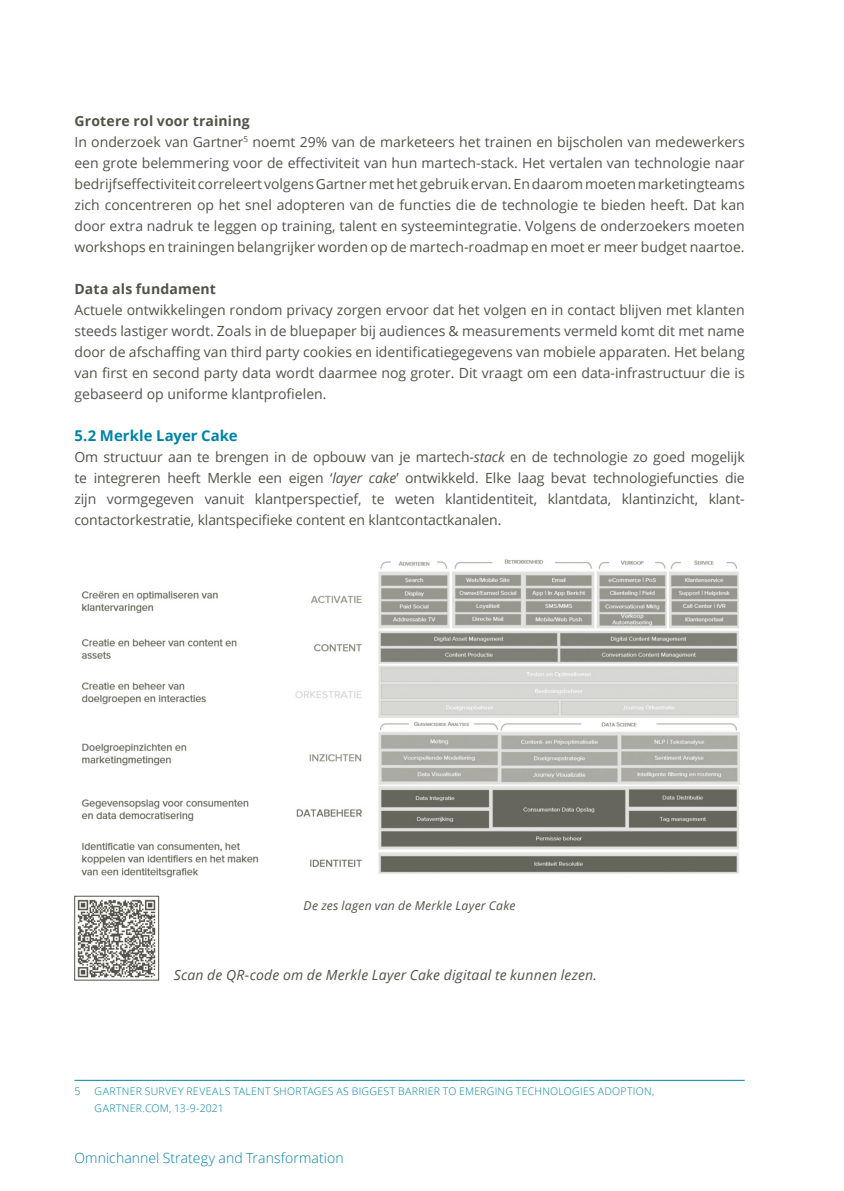
<style>
.page{position:relative;width:844px;height:1191px;background:#fff}
.page>*{position:absolute;margin:0;border:0;box-sizing:border-box;transform-origin:0 0}
.t1{font:700 14.88px "Open Sans";letter-spacing:.005em;color:#0083a7}
.t2{font:14px/21px "Open Sans";color:#535249;text-align:justify}
.t3{font:italic 14px "Open Sans";letter-spacing:.015em;color:#535249}
.t4{font:300 14px "Open Sans";letter-spacing:.005em;color:#0083a7}
.t5{font:700 14px "Open Sans";letter-spacing:.01em;color:#535249}
.t6{font:italic 12.25px "Open Sans";letter-spacing:.02em;color:#535249}
.t7{font:300 10.5px/16.1px "Open Sans";letter-spacing:.025em;color:#0083a7}
.s1{font-weight:700}
.s2{font-style:italic}
</style>
<div class="page">
<img style="left:81px;top:559px;width:659px;height:319px">
<img style="left:77px;top:899px;width:79px;height:79px">
<div style="left:74px;top:896px;width:85px;height:84px;border:1px solid #535249"></div>
<hr style="left:74px;top:1080px;width:670px;height:1px;background:#0083a7">
<p class="t2" style="left:74px;top:110px;width:671px;text-align:left"><span class="s1">Grotere rol voor training<br></span>In onderzoek van Gartner<sup>5</sup> noemt 29% van de marketeers het trainen en bijscholen van medewerkers een grote belemmering voor de effectiviteit van hun martech-stack. Het vertalen van technologie naar bedrijfseffectiviteit correleert volgens Gartner met het gebruik ervan. En daarom moeten marketingteams zich concentreren op het snel adopteren van de functies die de technologie te bieden heeft. Dat kan door extra nadruk te leggen op training, talent en systeemintegratie. Volgens de onderzoekers moeten workshops en trainingen belangrijker worden op de martech-roadmap en moet er meer budget naartoe.</p>
<p class="t5" style="left:74px;top:279px;width:143px">Data als fundament</p>
<p class="t2" style="left:74px;top:299px;width:671px">Actuele ontwikkelingen rondom privacy zorgen ervoor dat het volgen en in contact blijven met klanten steeds lastiger wordt. Zoals in de bluepaper bij audiences &amp; measurements vermeld komt dit met name door de afschaffing van third party cookies en identificatiegegevens van mobiele apparaten. Het belang van first en second party data wordt daarmee nog groter. Dit vraagt om een data-infrastructuur die is gebaseerd op uniforme klantprofielen.</p>
<p class="t1" style="left:74px;top:425px;width:164px">5.2 Merkle Layer Cake</p>
<p class="t2" style="left:74px;top:446px;width:671px">Om structuur aan te brengen in de opbouw van je martech-<span class="s2">stack</span> en de technologie zo goed mogelijk te integreren heeft Merkle een eigen ‘<span class="s2">layer cake</span>’ ontwikkeld. Elke laag bevat technologiefuncties die zijn vormgegeven vanuit klantperspectief, te weten klantidentiteit, klantdata, klantinzicht, klant&shy;contactorkestratie, klantspecifieke content en klantcontactkanalen.</p>
<p class="t6" style="left:303px;top:897px;width:213px">De zes lagen van de Merkle Layer Cake</p>
<p class="t3" style="left:174px;top:965px;width:424px">Scan de QR-code om de Merkle Layer Cake digitaal te kunnen lezen.</p>
<p class="t7" style="left:74px;top:1083px;width:7px">5</p>
<p class="t7" style="left:95px;top:1083px;width:561px">GARTNER SURVEY REVEALS TALENT SHORTAGES AS BIGGEST BARRIER TO EMERGING TECHNOLOGIES ADOPTION,<br>GARTNER.COM, 13-9-2021</p>
<p class="t4" style="left:74px;top:1148px;width:271px">Omnichannel Strategy and Transformation</p>
</div>
